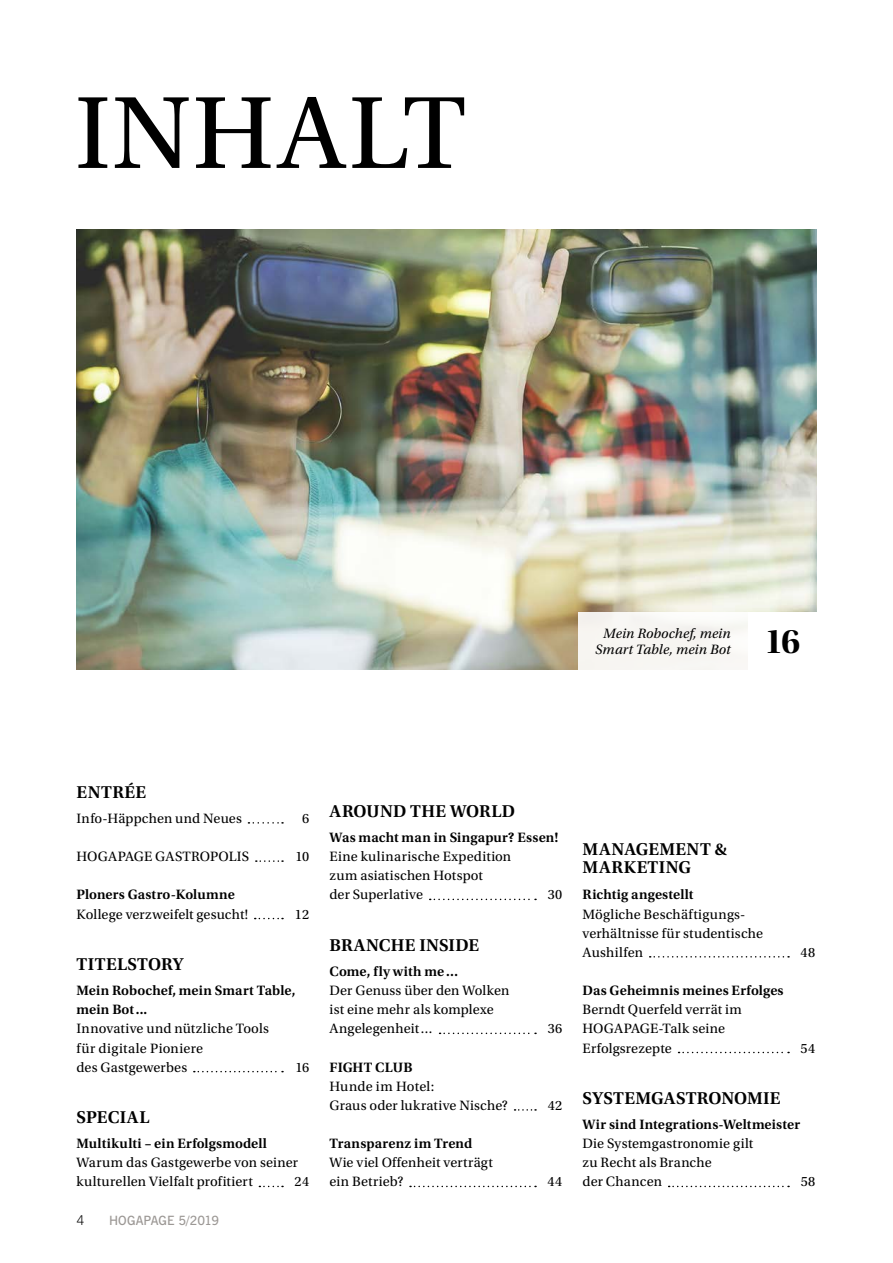
<style>
.page{position:relative;width:893px;height:1263px;background:#fff}
.page>*{position:absolute;margin:0;border:0;box-sizing:border-box;transform-origin:0 0}
.t1{font:108px "Utopia Std";letter-spacing:.015em;color:#000}
.t2{font:36px "Utopia Std Bold Disp";color:#000}
.t3{font:600 18px/18px "Utopia Std";letter-spacing:.02em;color:#000}
.t4{font:14.25px/19.2px "Utopia Std";letter-spacing:.01em;color:#000}
.t5{font:600 14.25px/19.2px "Utopia Std";letter-spacing:.01em;color:#000}
.t6{font:italic 14.25px/16.5px "Utopia Std";letter-spacing:.01em;color:#000;text-align:center}
.t7{font:300 13.5px "News Gothic L";color:#000}
.t8{font:600 12.75px "News Gothic";color:#9c9895}
</style>
<div class="page">
<img style="left:77px;top:230px;width:739px;height:440px">
<svg style="left:248px;top:822px;width:35px;height:2px"></svg>
<svg style="left:256px;top:860px;width:27px;height:2px"></svg>
<svg style="left:255px;top:918px;width:28px;height:1px"></svg>
<svg style="left:194px;top:1071px;width:89px;height:1px"></svg>
<svg style="left:259px;top:1186px;width:24px;height:1px"></svg>
<svg style="left:430px;top:899px;width:106px;height:1px"></svg>
<svg style="left:440px;top:1032px;width:96px;height:2px"></svg>
<svg style="left:515px;top:1109px;width:21px;height:2px"></svg>
<svg style="left:410px;top:1186px;width:126px;height:1px"></svg>
<svg style="left:650px;top:956px;width:139px;height:1px"></svg>
<svg style="left:678px;top:1052px;width:111px;height:1px"></svg>
<svg style="left:669px;top:1186px;width:120px;height:1px"></svg>
<div style="left:578px;top:612px;width:238px;height:58px;background:#f7f5f2"></div>
<div style="left:748px;top:612px;width:68px;height:58px;background:#fff"></div>
<h1 class="t1" style="left:75px;top:75px;width:393px">INHALT</h1>
<p class="t6" style="left:595px;top:625px;width:137px">Mein Robochef, mein<br>Smart Table, mein Bot</p>
<h2 class="t2" style="left:765px;top:621px;width:37px">16</h2>
<p class="t3" style="left:77px;top:783px;width:71px">ENTRÉE</p>
<p class="t4" style="left:77px;top:809px;width:167px">Info-Häppchen und Neues</p>
<p class="t4" style="left:302px;top:809px;width:9px">6</p>
<p class="t4" style="left:77px;top:847px;width:174px">HOGAPAGE GASTROPOLIS</p>
<p class="t4" style="left:295px;top:847px;width:15px">10</p>
<p class="t5" style="left:77px;top:885px;width:160px">Ploners Gastro-Kolumne</p>
<p class="t4" style="left:77px;top:904px;width:173px">Kollege verzweifelt gesucht!</p>
<p class="t4" style="left:295px;top:904px;width:16px">12</p>
<p class="t3" style="left:77px;top:955px;width:108px">TITELSTORY</p>
<p class="t5" style="left:77px;top:981px;width:220px">Mein Robochef, mein Smart Table, mein Bot...</p>
<p class="t4" style="left:77px;top:1019px;width:194px">Innovative und nützliche Tools für digitale Pioniere<br>des Gastgewerbes</p>
<p class="t4" style="left:295px;top:1058px;width:15px">16</p>
<p class="t3" style="left:77px;top:1108px;width:74px">SPECIAL</p>
<p class="t5" style="left:77px;top:1134px;width:192px">Multikulti – ein Erfolgsmodell</p>
<p class="t4" style="left:77px;top:1153px;width:223px">Warum das Gastgewerbe von seiner kulturellen Vielfalt profitiert</p>
<p class="t4" style="left:295px;top:1172px;width:16px">24</p>
<p class="t7" style="left:77px;top:1211px;width:10px">4</p>
<p class="t8" style="left:109px;top:1212px;width:112px">HOGAPAGE 5/2019</p>
<p class="t3" style="left:330px;top:802px;width:187px">AROUND THE WORLD</p>
<p class="t5" style="left:330px;top:828px;width:231px">Was macht man in Singapur? Essen!</p>
<p class="t4" style="left:330px;top:847px;width:183px">Eine kulinarische Expedition zum asiatischen Hotspot<br>der Superlative</p>
<p class="t4" style="left:548px;top:885px;width:16px">30</p>
<p class="t3" style="left:330px;top:936px;width:151px">BRANCHE INSIDE</p>
<p class="t5" style="left:330px;top:962px;width:130px">Come, fly with me…</p>
<p class="t4" style="left:330px;top:981px;width:181px">Der Genuss über den Wolken ist eine mehr als komplexe<br>Angelegenheit…</p>
<p class="t5" style="left:330px;top:1057px;width:85px">FIGHT CLUB</p>
<p class="t4" style="left:330px;top:1077px;width:180px">Hunde im Hotel:<br>Graus oder lukrative Nische?</p>
<p class="t5" style="left:330px;top:1134px;width:144px">Transparenz im Trend</p>
<p class="t4" style="left:330px;top:1153px;width:165px">Wie viel Offenheit verträgt ein Betrieb?</p>
<p class="t4" style="left:548px;top:1019px;width:16px">36</p>
<p class="t4" style="left:548px;top:1096px;width:16px">42</p>
<p class="t4" style="left:547px;top:1172px;width:16px">44</p>
<p class="t3" style="left:583px;top:840px;width:146px">MANAGEMENT &amp;<br>MARKETING</p>
<p class="t5" style="left:583px;top:885px;width:113px">Richtig angestellt</p>
<p class="t4" style="left:583px;top:904px;width:182px">Mögliche Beschäftigungs&shy;verhältnisse für studentische<br>Aushilfen</p>
<p class="t5" style="left:583px;top:981px;width:203px">Das Geheimnis meines Erfolges</p>
<p class="t4" style="left:583px;top:1000px;width:161px">Berndt Querfeld verrät im<br>HOGAPAGE-Talk seine<br>Erfolgsrezepte</p>
<p class="t4" style="left:801px;top:943px;width:16px">48</p>
<p class="t4" style="left:801px;top:1038px;width:16px">54</p>
<p class="t3" style="left:583px;top:1089px;width:199px">SYSTEMGASTRONOMIE</p>
<p class="t5" style="left:583px;top:1115px;width:219px">Wir sind Integrations-Weltmeister</p>
<p class="t4" style="left:583px;top:1134px;width:172px">Die Systemgastronomie gilt zu Recht als Branche<br>der Chancen</p>
<p class="t4" style="left:801px;top:1172px;width:16px">58</p>
</div>
